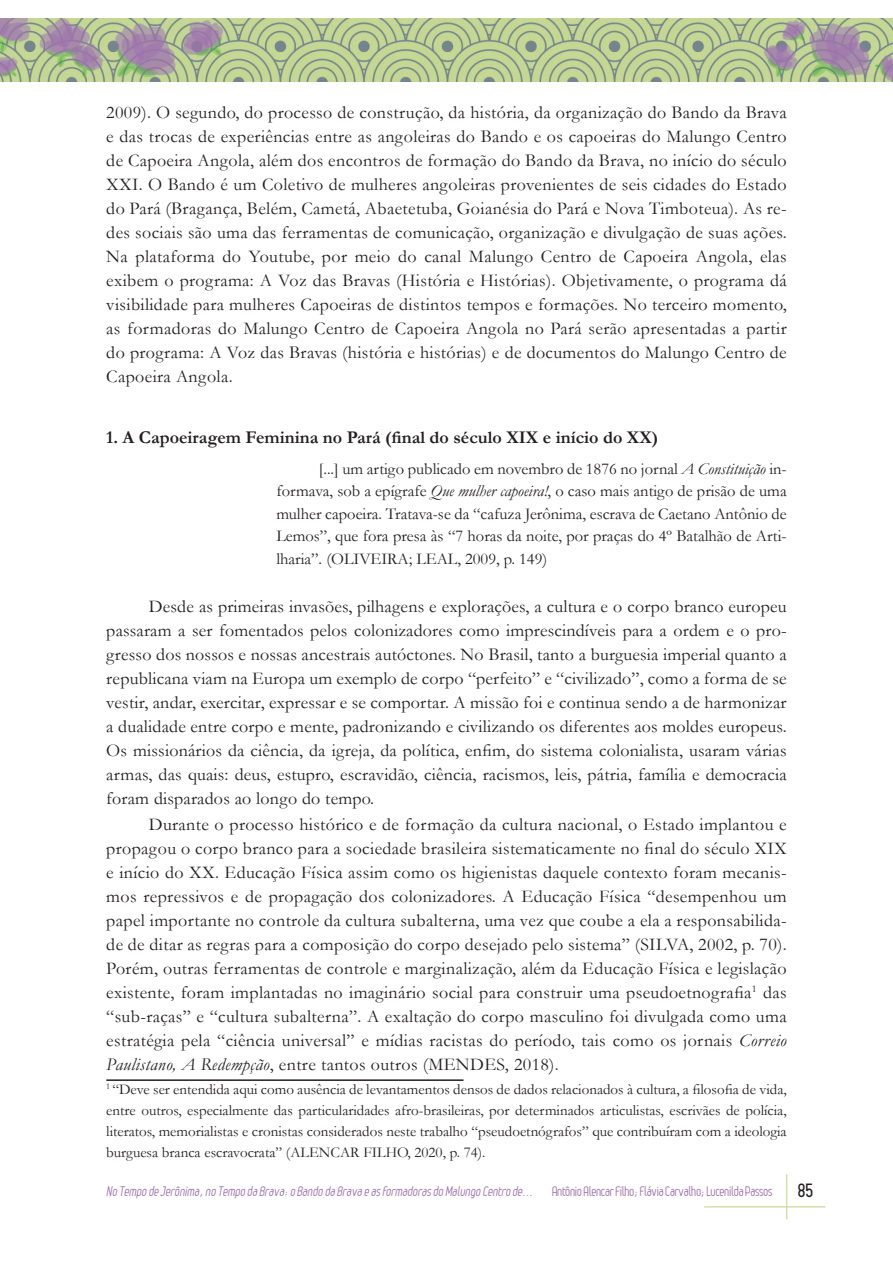
<style>
.page{position:relative;width:893px;height:1263px;background:#fff}
.page>*{position:absolute;margin:0;border:0;box-sizing:border-box;transform-origin:0 0}
.Texto{font:18px/24px "Garamond";letter-spacing:.02em;color:#231f20;text-align:justify}
.Título_bullet{font:700 18px "Garamond";color:#231f20}
.t1{font:700 18px "Leger";color:#231f20}
.Citação{font:16.5px/22.5px "Garamond";color:#231f20;text-align:justify}
.Nota_rodapé{font:15px/21px "Garamond";color:#231f20;text-align:justify}
.t2{font:italic 13.5px "Leger";color:#9f73af}
.s1{font-style:italic}
.s2{font-style:normal}
</style>
<div class="page">
<hr style="left:786px;top:1174px;width:1px;height:45px;background:#d2e0ac">
<hr style="left:704px;top:1206px;width:121px;height:1px;background:#d2e0ac">
<img style="left:0;top:18px;width:893px;height:64px">
<hr style="left:106px;top:1079px;width:357px;height:2px;background:#231f20">
<p class="Texto" style="left:106px;top:100px;width:682px">2009). O segundo, do processo de construção, da história, da organização do Bando da Brava e das trocas de experiências entre as angoleiras do Bando e os capoeiras do Malungo Centro de Capoeira Angola, além dos encontros de formação do Bando da Brava, no início do século XXI. O Bando é um Coletivo de mulheres angoleiras provenientes de seis cidades do Estado do Pará (Bragança, Belém, Cametá, Abaetetuba, Goianésia do Pará e Nova Timboteua). As re&shy;des sociais são uma das ferramentas de comunicação, organização e divulgação de suas ações.<br>Na plataforma do Youtube, por meio do canal Malungo Centro de Capoeira Angola, elas exibem o programa: A Voz das Bravas (História e Histórias). Objetivamente, o programa dá visibilidade para mulheres Capoeiras de distintos tempos e formações. No terceiro momento, as formadoras do Malungo Centro de Capoeira Angola no Pará serão apresentadas a partir do programa: A Voz das Bravas (história e histórias) e de documentos do Malungo Centro de Capoeira Angola.</p>
<p class="Título_bullet" style="left:106px;top:425px;width:553px">1. A Capoeiragem Feminina no Pará (final do século XIX e início do XX)</p>
<p class="Citação" style="left:276px;top:457px;width:512px;text-indent:43px">[...] um artigo publicado em novembro de 1876 no jornal <span class="s1">A Constituição</span> in&shy;formava, sob a epígrafe <span class="s1">Que mulher capoeira!</span>, o caso mais antigo de prisão de uma mulher capoeira. Tratava-se da “cafuza Jerônima, escrava de Caetano Antônio de Lemos”, que fora presa às “7 horas da noite, por praças do 4º Batalhão de Arti&shy;lharia”. (OLIVEIRA; LEAL, 2009, p. 149)</p>
<p class="Texto" style="left:106px;top:594px;width:682px;text-indent:43px">Desde as primeiras invasões, pilhagens e explorações, a cultura e o corpo branco europeu passaram a ser fomentados pelos colonizadores como imprescindíveis para a ordem e o pro&shy;gresso dos nossos e nossas ancestrais autóctones. No Brasil, tanto a burguesia imperial quanto a republicana viam na Europa um exemplo de corpo “perfeito” e “civilizado”, como a forma de se vestir, andar, exercitar, expressar e se comportar. A missão foi e continua sendo a de harmonizar a dualidade entre corpo e mente, padronizando e civilizando os diferentes aos moldes europeus.<br>Os missionários da ciência, da igreja, da política, enfim, do sistema colonialista, usaram várias armas, das quais: deus, estupro, escravidão, ciência, racismos, leis, pátria, família e democracia foram disparados ao longo do tempo.</p>
<p class="Texto" style="left:106px;top:812px;width:682px;text-indent:43px">Durante o processo histórico e de formação da cultura nacional, o Estado implantou e propagou o corpo branco para a sociedade brasileira sistematicamente no final do século XIX e início do XX. Educação Física assim como os higienistas daquele contexto foram mecanis&shy;mos repressivos e de propagação dos colonizadores. A Educação Física “desempenhou um papel importante no controle da cultura subalterna, uma vez que coube a ela a responsabilida&shy;de de ditar as regras para a composição do corpo desejado pelo sistema” (SILVA, 2002, p. 70).<br>Porém, outras ferramentas de controle e marginalização, além da Educação Física e legislação existente, foram implantadas no imaginário social para construir uma pseudoetnografia<sup>1</sup> das “sub-raças” e “cultura subalterna”. A exaltação do corpo masculino foi divulgada como uma estratégia pela “ciência universal” e mídias racistas do período, tais como os jornais <span class="s1">Correio Paulistano, A Redempção</span>, entre tantos outros (MENDES, 2018).</p>
<p class="Nota_rodapé" style="left:106px;top:1078px;width:682px"><sup>1</sup> “Deve ser entendida aqui como ausência de levantamentos densos de dados relacionados à cultura, a filosofia de vida, entre outros, especialmente das particularidades afro-brasileiras, por determinados articulistas, escrivães de polícia, literatos, memorialistas e cronistas considerados neste trabalho “pseudoetnógrafos” que contribuíram com a ideologia burguesa branca escravocrata” (ALENCAR FILHO, 2020, p. 74).</p>
<p class="t2" style="left:106px;top:1183px;width:668px">No Tempo deJerônima,no Tempo daBrava:o Bando daBravaeasformadorasdo Malungo Centro de... <span class="s2">A n t ô n i o A l e n c a r F i l h o ; F l á v i a C a rv a l h o ; L u c e n i l d a P a ss o s</span></p>
<p class="t1" style="left:798px;top:1180px;width:17px">85</p>
</div>
